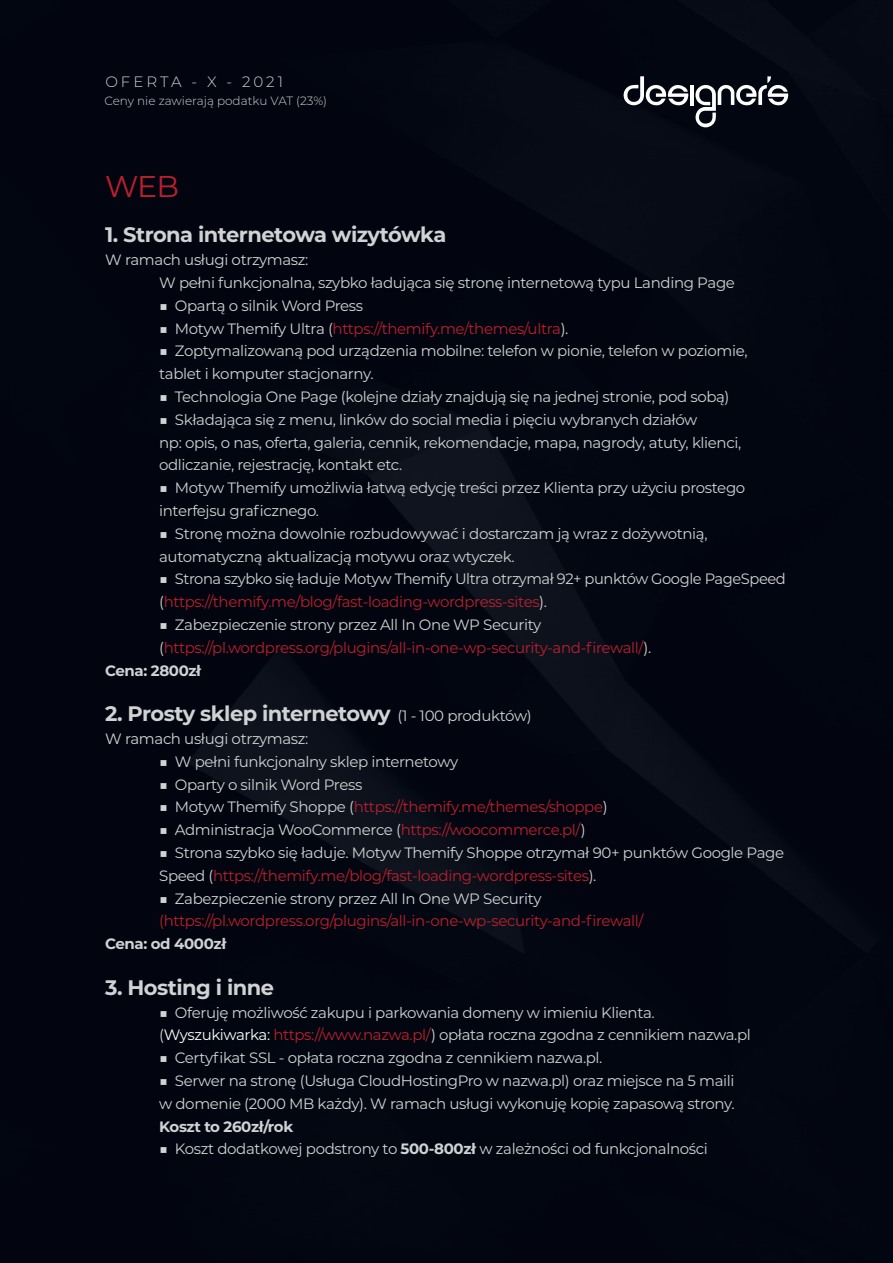
<style>
.page{position:relative;width:893px;height:1263px;background:#030816}
.page>*{position:absolute;margin:0;border:0;box-sizing:border-box;transform-origin:0 0}
.t1{font:30px "Montserrat";color:#bb1f2d}
.t2{font:700 21px "Montserrat";letter-spacing:-.025em;color:#d1d2d4}
.t3{font:15px/22.8px "Montserrat";letter-spacing:-.025em;color:#d1d2d4}
.t4{font:15px "Montserrat";letter-spacing:-.025em;color:#bb1f2d}
.t5{font:700 15px "Montserrat";letter-spacing:-.025em;color:#d1d2d4}
.t6{font:300 15px "Montserrat";letter-spacing:.2em;color:#d1d2d4}
.t7{font:300 12px "Montserrat";color:#d1d2d4}
.s1{color:#d1d2d4}
.s2{color:#bb1f2d}
.s3{font-weight:400;font-size:15px}
.s4{color:#fff}
.s5{font-weight:700}
</style>
<div class="page">
<svg style="left:623px;top:76px;width:65px;height:30px"></svg>
<hr style="left:690px;top:85px;width:4px;height:20px;background:#fff">
<svg style="left:695px;top:76px;width:93px;height:51px"></svg>
<p class="t6" style="left:105px;top:72px;width:179px">OFERTA - X - 2021</p>
<p class="t7" style="left:104px;top:93px;width:224px">Ceny nie zawierają podatku VAT (23%)</p>
<h1 class="t1" style="left:105px;top:165px;width:76px">WEB</h1>
<h2 class="t2" style="left:105px;top:220px;width:343px">1. Strona internetowa wizytówka</h2>
<p class="t3" style="left:159px;top:248px;width:577px;text-indent:-54px">W ramach usługi otrzymasz:<br>W pełni funkcjonalna, szybko ładująca się stronę internetową typu Landing Page</p>
<p class="t3" style="left:159px;top:293px;width:206px">■ Opartą o silnik Word Press</p>
<p class="t4" style="left:159px;top:318px;width:411px"><span class="s1">■ Motyw Themify Ultra (</span>https://themify.me/themes/ultra<span class="s1">).</span></p>
<p class="t3" style="left:159px;top:339px;width:590px">■ Zoptymalizowaną pod urządzenia mobilne: telefon w pionie, telefon w poziomie, tablet i komputer stacjonarny.</p>
<p class="t3" style="left:159px;top:385px;width:572px">■ Technologia One Page (kolejne działy znajdują się na jednej stronie, pod sobą)</p>
<p class="t3" style="left:159px;top:407px;width:584px">■ Składająca się z menu, linków do social media i pięciu wybranych działów<br>np: opis, o nas, oferta, galeria, cennik, rekomendacje, mapa, nagrody, atuty, klienci, odliczanie, rejestrację, kontakt etc.</p>
<p class="t3" style="left:159px;top:476px;width:588px">■ Motyw Themify umożliwia łatwą edycję treści przez Klienta przy użyciu prostego interfejsu graficznego.</p>
<p class="t3" style="left:159px;top:521px;width:550px">■ Stronę można dowolnie rozbudowywać i dostarczam ją wraz z dożywotnią, automatyczną aktualizacją motywu oraz wtyczek.</p>
<p class="t3" style="left:159px;top:567px;width:628px">■ Strona szybko się ładuje Motyw Themify Ultra otrzymał 92+ punktów Google PageSpeed (<span class="s2">https://themify.me/blog/fast-loading-wordpress-sites</span>).</p>
<p class="t3" style="left:159px;top:613px;width:384px">■ Zabezpieczenie strony przez All In One WP Security</p>
<p class="t4" style="left:159px;top:637px;width:494px"><span class="s1">(</span>https://pl.wordpress.org/plugins/all-in-one-wp-security-and-firewall/<span class="s1">).</span></p>
<p class="t5" style="left:105px;top:659px;width:98px">Cena: 2800zł</p>
<h2 class="t2" style="left:105px;top:699px;width:428px">2. Prosty sklep internetowy <span class="s3">(1 - 100 produktów)</span></h2>
<p class="t3" style="left:105px;top:727px;width:205px">W ramach usługi otrzymasz:</p>
<p class="t3" style="left:159px;top:749px;width:301px">■ W pełni funkcjonalny sklep internetowy</p>
<p class="t3" style="left:159px;top:772px;width:205px">■ Oparty o silnik Word Press</p>
<p class="t4" style="left:159px;top:797px;width:450px"><span class="s1">■ Motyw Themify Shoppe (</span>https://themify.me/themes/shoppe<span class="s1">)</span></p>
<p class="t3" style="left:159px;top:818px;width:428px">■ Administracja WooCommerce (<span class="s2">https://woocommerce.pl/</span>)</p>
<p class="t3" style="left:159px;top:841px;width:626px">■ Strona szybko się ładuje. Motyw Themify Shoppe otrzymał 90+ punktów Google Page<br>Speed (<span class="s2">https://themify.me/blog/fast-loading-wordpress-sites</span>).</p>
<p class="t3" style="left:159px;top:886px;width:384px">■ Zabezpieczenie strony przez All In One WP Security</p>
<p class="t4" style="left:159px;top:911px;width:486px">(https://pl.wordpress.org/plugins/all-in-one-wp-security-and-firewall/</p>
<p class="t5" style="left:105px;top:933px;width:123px">Cena: od 4000zł</p>
<h2 class="t2" style="left:105px;top:972px;width:171px">3. Hosting i inne</h2>
<p class="t3" style="left:159px;top:1000px;width:593px">■ Oferuję możliwość zakupu i parkowania domeny w imieniu Klienta. (<span class="s4">Wyszukiwarka:</span> <span class="s2">https://www.nazwa.pl/</span>) opłata roczna zgodna z cennikiem nazwa.pl</p>
<p class="t3" style="left:159px;top:1046px;width:445px">■ Certyfikat SSL - opłata roczna zgodna z cennikiem nazwa.pl.</p>
<p class="t3" style="left:159px;top:1069px;width:577px">■ Serwer na stronę (Usługa CloudHostingPro w nazwa.pl) oraz miejsce na 5 maili w domenie (2000 MB każdy). W ramach usługi wykonuję kopię zapasową strony.</p>
<p class="t5" style="left:159px;top:1115px;width:136px">Koszt to 260zł/rok</p>
<p class="t3" style="left:159px;top:1137px;width:550px">■ Koszt dodatkowej podstrony to <span class="s5">500-800zł</span> w zależności od funkcjonalności</p>
</div>
